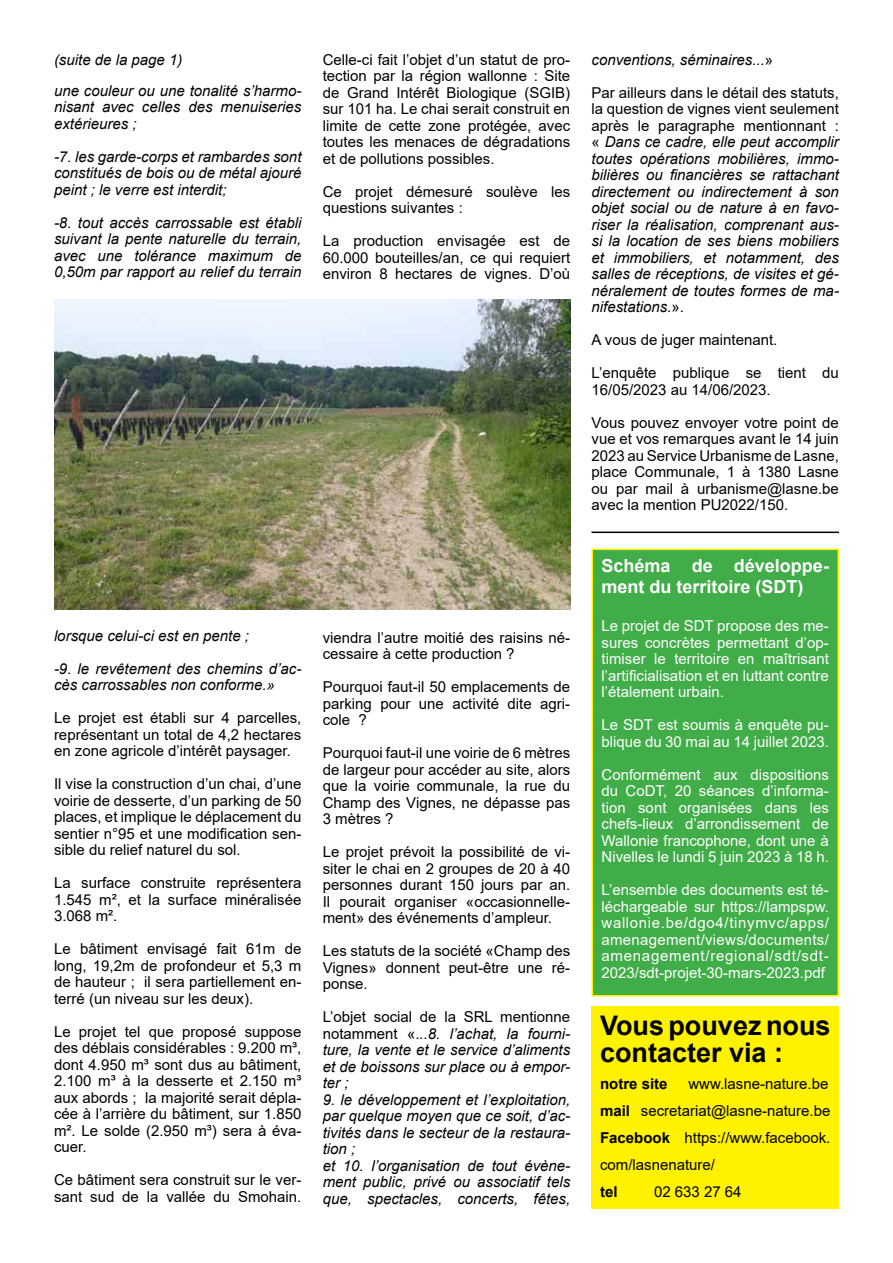
<style>
.page{position:relative;width:893px;height:1263px;background:#fff}
.page>*{position:absolute;margin:0;border:0;box-sizing:border-box;transform-origin:0 0}
.t1{font:700 27px/27px "Arial";color:#000}
.t2{font:700 18px/21.6px "Arial";color:#fff}
.t3{font:15px/16.5px "Arial";color:#000;text-align:justify}
.t4{font:italic 15px/16.5px "Arial";color:#000;text-align:justify}
.t5{font:15px/16.5px "Arial";color:#fff;text-align:justify}
.t6{font:700 15px "Arial";color:#000}
.s1{font-style:normal}
.s2{font-weight:700}
</style>
<div class="page">
<div style="left:591px;top:1006px;width:248px;height:203px;background:#fff200"></div>
<hr style="left:591px;top:531px;width:248px;height:2px;background:#000">
<img style="left:54px;top:299px;width:516px;height:310px">
<div style="left:592px;top:549px;width:246px;height:447px;background:#41ad49"></div>
<div style="left:591px;top:549px;width:248px;height:447px;border:2px solid #fff200"></div>
<p class="t4" style="left:54px;top:52px;width:130px">(suite de la page 1)</p>
<p class="t4" style="left:54px;top:83px;width:249px">une couleur ou une tonalité s’harmo&shy;nisant avec celles des menuiseries extérieures ;</p>
<p class="t4" style="left:54px;top:149px;width:249px">-7. les garde-corps et rambardes sont constitués de bois ou de métal ajouré peint ; le verre est interdit;</p>
<p class="t4" style="left:54px;top:215px;width:249px">-8. tout accès carrossable est établi suivant la pente naturelle du terrain, avec une tolérance maximum de 0,50m par rapport au relief du terrain</p>
<p class="t3" style="left:323px;top:51px;width:249px">Celle-ci fait l’objet d’un statut de pro&shy;tection par la région wallonne : Site de Grand Intérêt Biologique (SGIB) sur 101 ha. Le chai serait construit en limite de cette zone protégée, avec toutes les menaces de dégradations et de pollutions possibles.</p>
<p class="t3" style="left:323px;top:183px;width:249px">Ce projet démesuré soulève les questions suivantes :</p>
<p class="t3" style="left:323px;top:233px;width:249px">La production envisagée est de 60.000 bouteilles/an, ce qui requiert environ 8 hectares de vignes. D’où</p>
<p class="t4" style="left:54px;top:627px;width:197px">lorsque celui-ci est en pente ;</p>
<p class="t4" style="left:54px;top:660px;width:249px">-9. le revêtement des chemins d’ac&shy;cès carrossables non conforme.»</p>
<p class="t3" style="left:54px;top:709px;width:249px">Le projet est établi sur 4 parcelles, représentant un total de 4,2 hectares en zone agricole d’intérêt paysager.</p>
<p class="t3" style="left:54px;top:775px;width:249px">Il vise la construction d’un chai, d’une voirie de desserte, d’un parking de 50 places, et implique le déplacement du sentier n°95 et une modification sen&shy;sible du relief naturel du sol.</p>
<p class="t3" style="left:54px;top:874px;width:249px">La surface construite représentera 1.545 m², et la surface minéralisée 3.068 m².</p>
<p class="t3" style="left:54px;top:940px;width:249px">Le bâtiment envisagé fait 61m de long, 19,2m de profondeur et 5,3 m de hauteur ; il sera partiellement en&shy;terré (un niveau sur les deux).</p>
<p class="t3" style="left:54px;top:1023px;width:249px">Le projet tel que proposé suppose des déblais considérables : 9.200 m³, dont 4.950 m³ sont dus au bâtiment, 2.100 m³ à la desserte et 2.150 m³ aux abords ; la majorité serait dépla&shy;cée à l’arrière du bâtiment, sur 1.850 m². Le solde (2.950 m³) sera à éva&shy;cuer.</p>
<p class="t3" style="left:54px;top:1171px;width:249px">Ce bâtiment sera construit sur le ver&shy;sant sud de la vallée du Smohain.</p>
<p class="t3" style="left:323px;top:629px;width:249px">viendra l’autre moitié des raisins né&shy;cessaire à cette production ?</p>
<p class="t3" style="left:323px;top:678px;width:249px">Pourquoi faut-il 50 emplacements de parking pour une activité dite agri&shy;cole ?</p>
<p class="t3" style="left:323px;top:744px;width:249px">Pourquoi faut-il une voirie de 6 mètres de largeur pour accéder au site, alors que la voirie communale, la rue du Champ des Vignes, ne dépasse pas 3 mètres ?</p>
<p class="t3" style="left:323px;top:843px;width:249px">Le projet prévoit la possibilité de vi&shy;siter le chai en 2 groupes de 20 à 40 personnes durant 150 jours par an.<br>Il pourait organiser «occasionnelle&shy;ment» des événements d’ampleur.</p>
<p class="t3" style="left:323px;top:942px;width:249px">Les statuts de la société «Champ des Vignes» donnent peut-être une ré&shy;ponse.</p>
<p class="t4" style="left:323px;top:1009px;width:249px"><span class="s1">L’objet social de la SRL mentionne notamment «.</span>..8. l’achat, la fourni&shy;ture, la vente et le service d’aliments et de boissons sur place ou à empor&shy;ter ;</p>
<p class="t4" style="left:323px;top:1091px;width:249px;text-align:left">9. le développement et l’exploitation, par quelque moyen que ce soit, d’ac&shy;tivités dans le secteur de la restaura&shy;tion ;<br>et 10. l’organisation de tout évène&shy;ment public, privé ou associatif tels que, spectacles, concerts, fêtes,</p>
<p class="t4" style="left:591px;top:52px;width:183px">conventions, séminaires...<span class="s1">»</span></p>
<p class="t4" style="left:591px;top:85px;width:249px"><span class="s1">Par ailleurs dans le détail des statuts, la question de vignes vient seulement après le paragraphe mentionnant : «</span> Dans ce cadre, elle peut accomplir toutes opérations mobilières, immo&shy;bilières ou financières se rattachant directement ou indirectement à son objet social ou de nature à en favo&shy;riser la réalisation, comprenant aus&shy;si la location de ses biens mobiliers et immobiliers, et notamment, des salles de réceptions, de visites et gé&shy;néralement de toutes formes de ma&shy;nifestations.<span class="s1">».</span></p>
<p class="t3" style="left:591px;top:332px;width:187px">A vous de juger maintenant.</p>
<p class="t3" style="left:591px;top:365px;width:249px">L’enquête publique se tient du<br>16/05/2023 au 14/06/2023.</p>
<p class="t3" style="left:591px;top:414px;width:249px">Vous pouvez envoyer votre point de vue et vos remarques avant le 14 juin 2023 au Service Urbanisme de Lasne, place Communale, 1 à 1380 Lasne ou par mail à urbanisme@lasne.be avec la mention PU2022/150.</p>
<p class="t2" style="left:601px;top:555px;width:229px">Schéma de développe&shy;ment du territoire (SDT)</p>
<p class="t5" style="left:601px;top:618px;width:229px">Le projet de SDT propose des me&shy;sures concrètes permettant d’op&shy;timiser le territoire en maîtrisant l’artificialisation et en luttant contre l’étalement urbain.</p>
<p class="t5" style="left:601px;top:717px;width:229px">Le SDT est soumis à enquête pu&shy;blique du 30 mai au 14 juillet 2023.</p>
<p class="t5" style="left:601px;top:766px;width:229px">Conformément aux dispositions du CoDT, 20 séances d’informa&shy;tion sont organisées dans les chefs-lieux d’arrondissement de Wallonie francophone, dont une à Nivelles le lundi 5 juin 2023 à 18 h.</p>
<p class="t5" style="left:601px;top:882px;width:229px">L’ensemble des documents est té&shy;léchargeable sur https://lampspw. wallonie.be/dgo4/tinymvc/apps/ amenagement/views/documents/ amenagement/regional/sdt/sdt-2023/sdt-projet-30-mars-2023.pdf</p>
<h1 class="t1" style="left:600px;top:1012px;width:232px">Vous pouvez nous contacter via :</h1>
<p class="t6" style="left:600px;top:1073px;width:69px">notre site</p>
<p class="t3" style="left:600px;top:1070px;width:232px;line-height:27px;text-align:left;text-indent:88px">www.lasne-nature.be <span class="s2">mail</span> secretariat@lasne-nature.be<br><span class="s2">Facebook</span> https://www.facebook. com/lasnenature/</p>
<p class="t6" style="left:600px;top:1181px;width:19px">tel</p>
<p class="t3" style="left:654px;top:1183px;width:89px">02 633 27 64</p>
</div>
